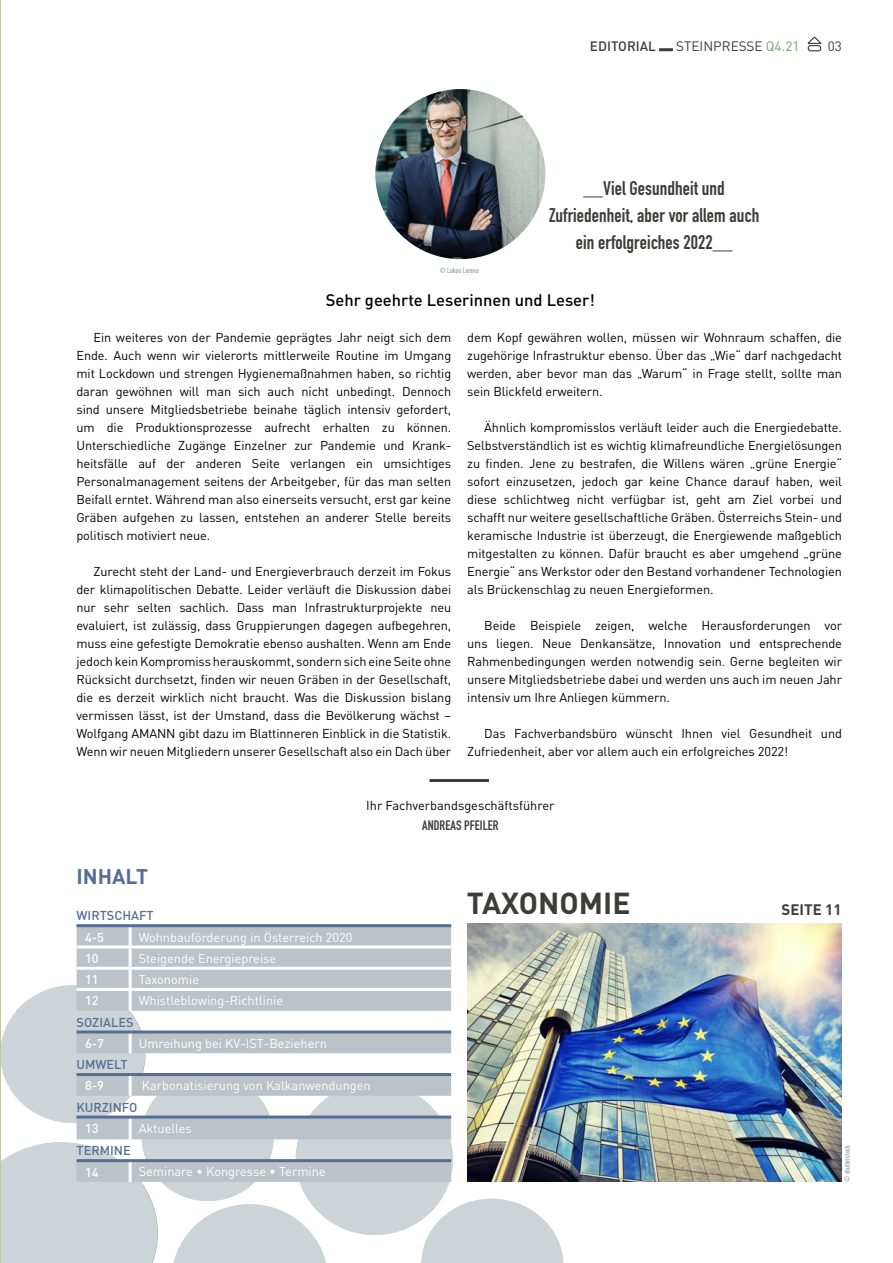
<style>
.page{position:relative;width:893px;height:1263px;background:#fff}
.page>*{position:absolute;margin:0;border:0;box-sizing:border-box;transform-origin:0 0}
.t1{font:700 30px "DIN";color:#3c3c3b}
.t2{font:700 21px "DIN";color:#546e95}
.Bildtext{font:19.5px/27px "DIN Engschrift";letter-spacing:.005em;color:#3c3c3b;text-align:center}
.Fließtext_NEU{font:500 16.5px "DIN";color:#000}
.t3{font:700 15px "DIN";color:#3c3c3b}
.t4{font:13.5px "DIN";color:#3c3c3b}
.Bildtext-2{font:13.5px "DIN Engschrift";letter-spacing:.005em;color:#3c3c3b}
.t5{font:500 13.5px "DIN";color:#3c3c3b}
.Fließtext_NEU-2{font:12.75px/18px "DIN";letter-spacing:-.01em;color:#000;text-align:justify}
.t6{font:12.75px "DIN";color:#fff}
.t7{font:500 12.75px "DIN";color:#546e95}
.t8{font:500 12.75px "DIN";color:#fff}
.Bildtext-3{font:7.5px "DIN Engschrift";letter-spacing:.005em;color:#9cabb2}
.s1{color:#66a56b}
</style>
<div class="page">
<svg style="left:161px;top:1070px;width:403px;height:193px;fill:#cdd4d8"></svg>
<svg style="left:77px;top:927px;width:374px;height:255px;fill:#bbc3c9"></svg>
<hr style="left:129px;top:927px;width:3px;height:18px;background:#fff">
<hr style="left:129px;top:948px;width:3px;height:19px;background:#fff">
<hr style="left:129px;top:970px;width:3px;height:18px;background:#fff">
<hr style="left:130px;top:1073px;width:321px;height:3px;background:#546e95">
<hr style="left:130px;top:1115px;width:321px;height:3px;background:#546e95">
<hr style="left:130px;top:1159px;width:321px;height:3px;background:#546e95">
<hr style="left:77px;top:924px;width:53px;height:3px;background:#546e95">
<hr style="left:130px;top:924px;width:321px;height:3px;background:#546e95">
<hr style="left:130px;top:1030px;width:321px;height:3px;background:#546e95">
<hr style="left:77px;top:967px;width:53px;height:3px;background:#fff">
<hr style="left:130px;top:967px;width:321px;height:3px;background:#fff">
<hr style="left:130px;top:988px;width:321px;height:3px;background:#fff">
<hr style="left:77px;top:945px;width:53px;height:3px;background:#fff">
<hr style="left:130px;top:945px;width:321px;height:3px;background:#fff">
<img style="left:375px;top:89px;width:170px;height:170px;border-radius:85px">
<hr style="left:659px;top:48px;width:14px;height:3px;background:#3c3c3b">
<img style="left:468px;top:924px;width:373px;height:258px">
<hr style="left:0;top:0;width:1px;height:1263px;background:#c1c7a6">
<svg style="left:1px;top:985px;width:157px;height:278px"></svg>
<hr style="left:429px;top:779px;width:60px;height:3px;background:#3c3c3b">
<svg style="left:807px;top:36px;width:15px;height:8px"></svg>
<div style="left:808px;top:45px;width:13px;height:6px;border:1px solid #3c3c3b;border-radius:2px"></div>
<p class="t5" style="left:590px;top:38px;width:68px">EDITORIAL</p>
<p class="t4" style="left:676px;top:38px;width:125px">STEINPRESSE <span class="s1">Q4.21</span></p>
<p class="t4" style="left:828px;top:38px;width:16px">03</p>
<p class="Bildtext-3" style="left:440px;top:266px;width:40px">© Lukas Lorenz</p>
<p class="Bildtext" style="left:549px;top:175px;width:212px">__Viel Gesundheit und<br>Zufriedenheit, aber vor allem auch ein erfolgreiches 2022__</p>
<p class="Fließtext_NEU" style="left:326px;top:290px;width:271px">Sehr geehrte Leserinnen und Leser!</p>
<p class="Fließtext_NEU-2" style="left:76px;top:328px;width:376px;text-align:left;text-indent:17px">Ein weiteres von der Pandemie geprägtes Jahr neigt sich dem Ende. Auch wenn wir vielerorts mittlerweile Routine im Umgang mit Lockdown und strengen Hygienemaßnahmen haben, so richtig daran gewöhnen will man sich auch nicht unbedingt. Dennoch sind unsere Mitgliedsbetriebe beinahe täglich intensiv gefordert, um die Produktionsprozesse aufrecht erhalten zu können.<br>Unterschiedliche Zugänge Einzelner zur Pandemie und Krank&shy;heitsfälle auf der anderen Seite verlangen ein umsichtiges Personalmanagement seitens der Arbeitgeber, für das man selten Beifall erntet. Während man also einerseits versucht, erst gar keine Gräben aufgehen zu lassen, entstehen an anderer Stelle bereits politisch motiviert neue.</p>
<p class="Fließtext_NEU-2" style="left:76px;top:562px;width:376px;text-indent:17px">Zurecht steht der Land- und Energieverbrauch derzeit im Fokus der klimapolitischen Debatte. Leider verläuft die Diskussion dabei nur sehr selten sachlich. Dass man Infrastrukturprojekte neu evaluiert, ist zulässig, dass Gruppierungen dagegen aufbegehren, muss eine gefestigte Demokratie ebenso aushalten. Wenn am Ende jedoch kein Kompromiss herauskommt, sondern sich eine Seite ohne Rücksicht durchsetzt, finden wir neuen Gräben in der Gesellschaft, die es derzeit wirklich nicht braucht. Was die Diskussion bislang vermissen lässt, ist der Umstand, dass die Bevölkerung wächst – Wolfgang AMANN gibt dazu im Blattinneren Einblick in die Statistik.<br>Wenn wir neuen Mitgliedern unserer Gesellschaft also ein Dach über</p>
<p class="Fließtext_NEU-2" style="left:467px;top:328px;width:376px">dem Kopf gewähren wollen, müssen wir Wohnraum schaffen, die zugehörige Infrastruktur ebenso. Über das „Wie“ darf nachgedacht werden, aber bevor man das „Warum“ in Frage stellt, sollte man sein Blickfeld erweitern.</p>
<p class="Fließtext_NEU-2" style="left:467px;top:418px;width:376px;text-indent:17px">Ähnlich kompromisslos verläuft leider auch die Energiedebatte.<br>Selbstverständlich ist es wichtig klimafreundliche Energielösungen zu finden. Jene zu bestrafen, die Willens wären „grüne Energie“ sofort einzusetzen, jedoch gar keine Chance darauf haben, weil diese schlichtweg nicht verfügbar ist, geht am Ziel vorbei und schafft nur weitere gesellschaftliche Gräben. Österreichs Stein- und keramische Industrie ist überzeugt, die Energiewende maßgeblich mitgestalten zu können. Dafür braucht es aber umgehend „grüne Energie“ ans Werkstor oder den Bestand vorhandener Technologien als Brückenschlag zu neuen Energieformen.</p>
<p class="Fließtext_NEU-2" style="left:467px;top:616px;width:376px;text-indent:17px">Beide Beispiele zeigen, welche Herausforderungen vor uns liegen. Neue Denkansätze, Innovation und entsprechende Rahmenbedingungen werden notwendig sein. Gerne begleiten wir unsere Mitgliedsbetriebe dabei und werden uns auch im neuen Jahr intensiv um Ihre Anliegen kümmern.</p>
<p class="Fließtext_NEU-2" style="left:467px;top:724px;width:376px;text-indent:17px">Das Fachverbandsbüro wünscht Ihnen viel Gesundheit und<br>Zufriedenheit, aber vor allem auch ein erfolgreiches 2022!</p>
<p class="t2" style="left:77px;top:862px;width:73px">INHALT</p>
<p class="Fließtext_NEU-2" style="left:366px;top:796px;width:190px">Ihr Fachverbandsgeschäftsführer</p>
<p class="Bildtext-2" style="left:422px;top:817px;width:78px">ANDREAS PFEILER</p>
<p class="t7" style="left:77px;top:907px;width:79px">WIRTSCHAFT</p>
<p class="t8" style="left:85px;top:929px;width:21px">4-5</p>
<p class="t6" style="left:139px;top:929px;width:215px">Wohnbauförderung in Österreich 2020</p>
<p class="t8" style="left:85px;top:950px;width:15px">10</p>
<p class="t6" style="left:139px;top:950px;width:139px">Steigende Energiepreise</p>
<p class="t8" style="left:85px;top:971px;width:15px">11</p>
<p class="t6" style="left:139px;top:971px;width:62px">Taxonomie</p>
<p class="t8" style="left:85px;top:992px;width:15px">12</p>
<p class="t6" style="left:139px;top:993px;width:146px">Whistleblowing-Richtlinie</p>
<p class="t7" style="left:77px;top:1014px;width:59px">SOZIALES</p>
<p class="t8" style="left:85px;top:1035px;width:21px">6-7</p>
<p class="t6" style="left:139px;top:1035px;width:190px">Umreihung bei KV-IST-Beziehern</p>
<p class="t7" style="left:77px;top:1056px;width:53px">UMWELT</p>
<p class="t8" style="left:85px;top:1078px;width:21px">8-9</p>
<p class="t6" style="left:142px;top:1078px;width:230px">Karbonatisierung von Kalkanwendungen</p>
<p class="t7" style="left:77px;top:1099px;width:62px">KURZINFO</p>
<p class="t8" style="left:85px;top:1121px;width:15px">13</p>
<p class="t6" style="left:139px;top:1121px;width:55px">Aktuelles</p>
<p class="t7" style="left:77px;top:1142px;width:56px">TERMINE</p>
<p class="t8" style="left:85px;top:1164px;width:15px">14</p>
<p class="t6" style="left:139px;top:1164px;width:189px">Seminare • Kongresse • Termine</p>
<p class="t1" style="left:467px;top:883px;width:165px">TAXONOMIE</p>
<p class="t3" style="left:782px;top:899px;width:61px">SEITE 11</p>
<p class="Bildtext-3" style="left:843px;top:1182px;width:38px;rotate:-90deg">© shutterstock</p>
</div>
